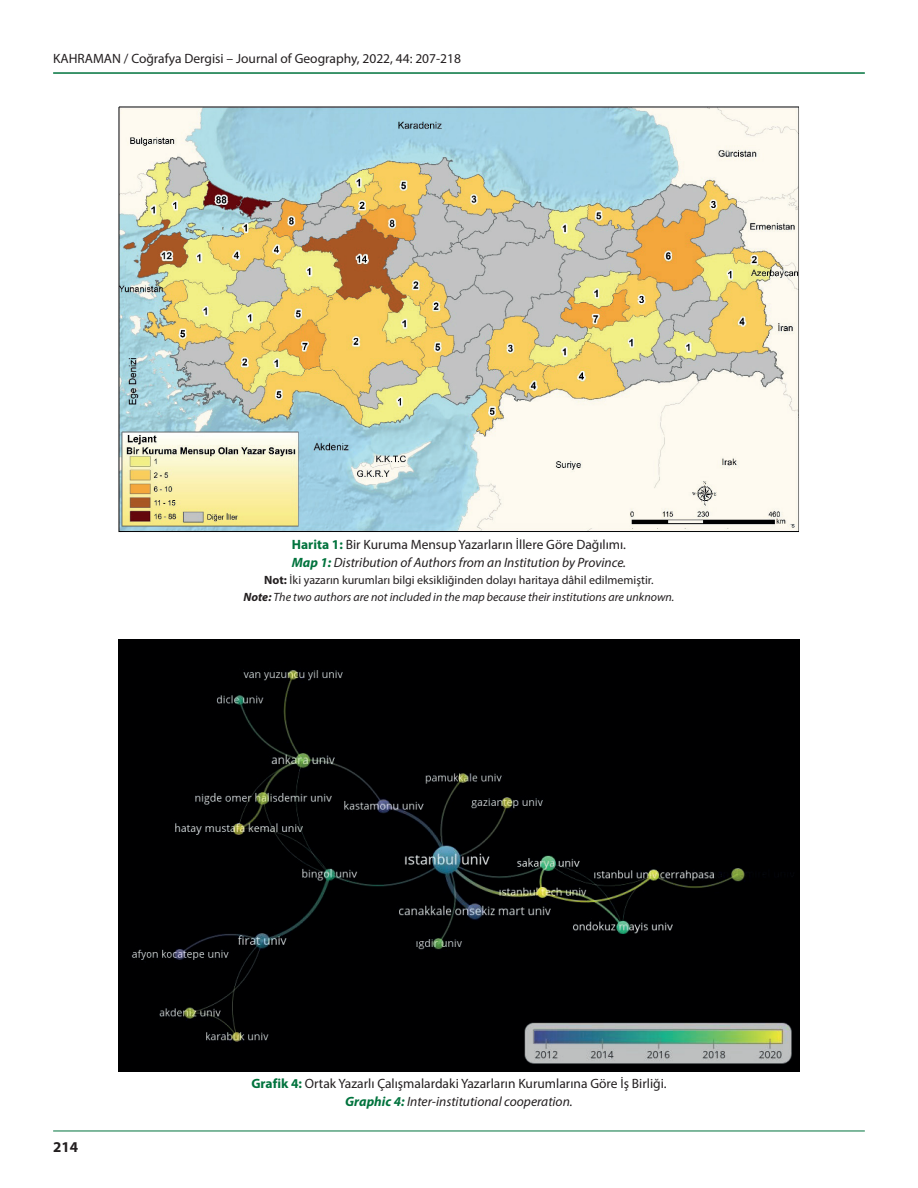
<style>
.page{position:relative;width:918px;height:1188px;background:#fff}
.page>*{position:absolute;margin:0;border:0;box-sizing:border-box;transform-origin:0 0}
.t1{font:700 15px "Myriad Pro";color:#231f20}
.t2{font:13.5px/17.2px "Myriad Pro";color:#231f20;text-align:center}
.t3{font:italic 13.5px/17.2px "Myriad Pro";color:#231f20}
.t4{font:italic 12px/17.2px "Myriad Pro";color:#231f20;text-align:center}
.s1{font-weight:700;font-style:normal;color:#00733d}
.s2{font-style:normal}
.s3{font-weight:700;color:#00733d}
.s4{font-weight:700;font-style:normal}
.s5{font-weight:700}
.s6{font-weight:700;font-style:italic;color:#00733d}
.s7{font-style:italic}
</style>
<div class="page">
<hr style="left:53px;top:72px;width:812px;height:2px;background:#00733d">
<hr style="left:53px;top:1131px;width:812px;height:1px;background:#00733d">
<img style="left:119px;top:639px;width:680px;height:432px">
<img style="left:119px;top:106px;width:680px;height:426px">
<p class="t2" style="left:53px;top:50px;width:409px">KAHRAMAN / Coğrafya Dergisi – Journal of Geography, 2022, 44: 207-218</p>
<p class="t3" style="left:292px;top:536px;width:336px"><span class="s1">Harita 1:</span> <span class="s2">Bir Kuruma Mensup Yazarların İllere Göre Dağılımı.<br></span><span class="s3">Map 1:</span> Distribution of Authors from an Institution by Province.</p>
<p class="t4" style="left:244px;top:571px;width:432px"><span class="s4">Not:</span> <span class="s2">İki yazarın kurumları bilgi eksikliğinden dolayı haritaya dâhil edilmemiştir.<br></span><span class="s5">Note:</span> The two authors are not included in the map because their institutions are unknown.</p>
<p class="t1" style="left:53px;top:1137px;width:26px">214</p>
<p class="t2" style="left:251px;top:1075px;width:417px"><span class="s3">Grafik 4:</span> Ortak Yazarlı Çalışmalardaki Yazarların Kurumlarına Göre İş Birliği.<br><span class="s6">Graphic 4:</span> <span class="s7">Inter-institutional cooperation.</span></p>
</div>
